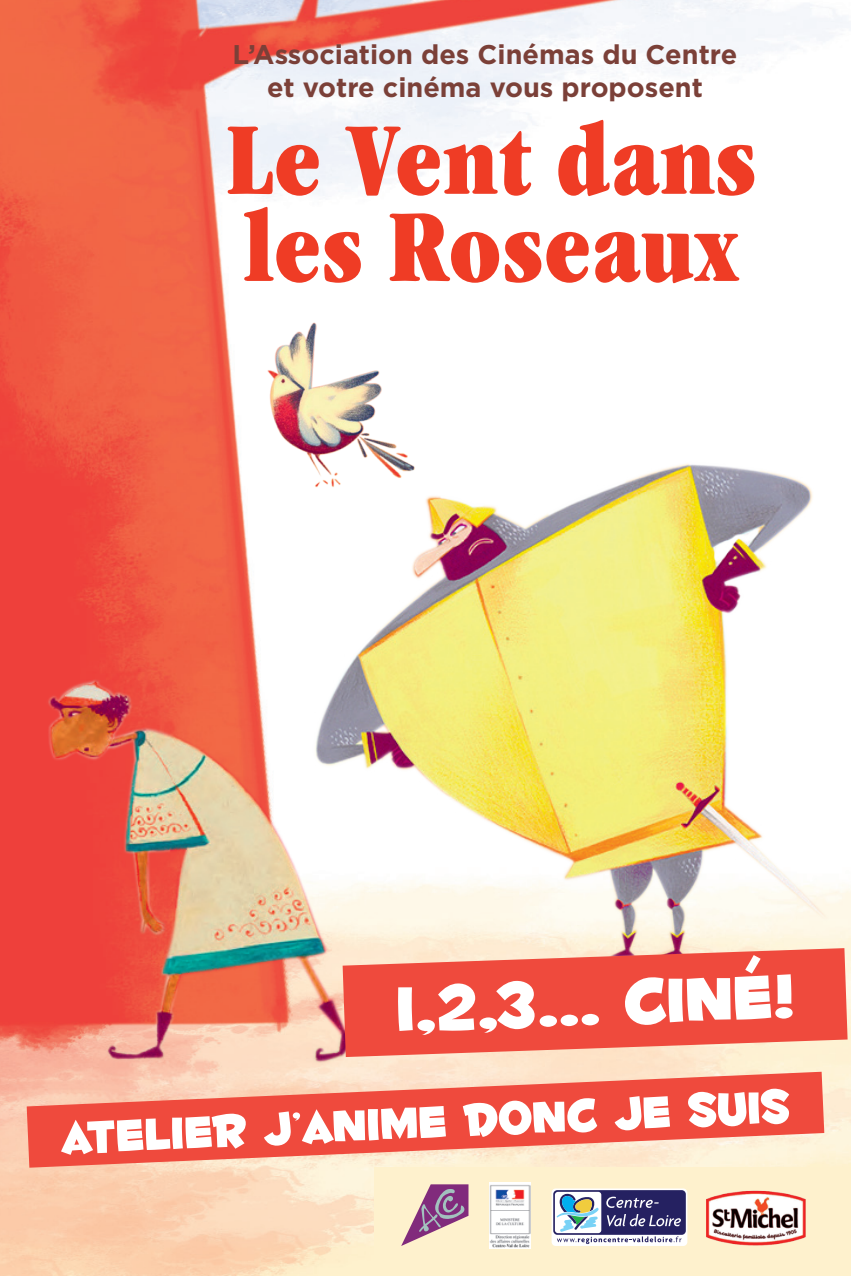
<style>
.page{position:relative;width:851px;height:1276px;background:#fff}
.page>*{position:absolute;margin:0;border:0;box-sizing:border-box;transform-origin:0 0}
.HORRAIRE{font:900 100.2px "Garamond Cd ITC";color:#ef3c25}
.t1{font:75px "Fontdinerdotcom Huggable";color:#fff}
.t2{font:54px "Fontdinerdotcom Huggable";color:#fff}
.t3{font:700 27px "Gotham";color:#7b4038}
</style>
<div class="page">
<img style="left:0;top:0;width:850px;height:1276px">
<img style="left:34px;top:616px;width:338px;height:455px">
<img style="left:312px;top:442px;width:516px;height:565px">
<svg style="left:27px;top:1071px;width:797px;height:96px;background:#f3806f"></svg>
<svg style="left:342px;top:948px;width:505px;height:109px;background:#f06354"></svg>
<div style="left:374px;top:1167px;width:476px;height:109px;background:#fef1cd"></div>
<svg style="left:401px;top:1184px;width:67px;height:62px"></svg>
<img style="left:490px;top:1182px;width:40px;height:66px">
<div style="left:551px;top:1188px;width:136px;height:58px;background:#fff;border-radius:4px"></div>
<div style="left:553px;top:1190px;width:132px;height:44px;background:#252161;border-radius:4px"></div>
<div style="left:555px;top:1191px;width:46px;height:42px;background:#fff;border-radius:3px"></div>
<svg style="left:556px;top:1193px;width:125px;height:51px"></svg>
<img style="left:706px;top:1190px;width:100px;height:56px">
<img style="left:256px;top:308px;width:169px;height:187px">
<p class="t3" style="left:232px;top:37px;width:506px">L’Association des Cinémas du Centre</p>
<p class="t3" style="left:267px;top:69px;width:437px">et votre cinéma vous proposent</p>
<p class="HORRAIRE" style="left:226px;top:102px;width:531px">Le Vent dans</p>
<p class="HORRAIRE" style="left:243px;top:189px;width:497px">les Roseaux</p>
<p class="t1" style="left:394px;top:964px;width:400px;rotate:-2deg">1,2,3… ciné!</p>
<p class="t2" style="left:60px;top:1102px;width:730px;rotate:-2deg">atelier j’anime donc je suis</p>
</div>
